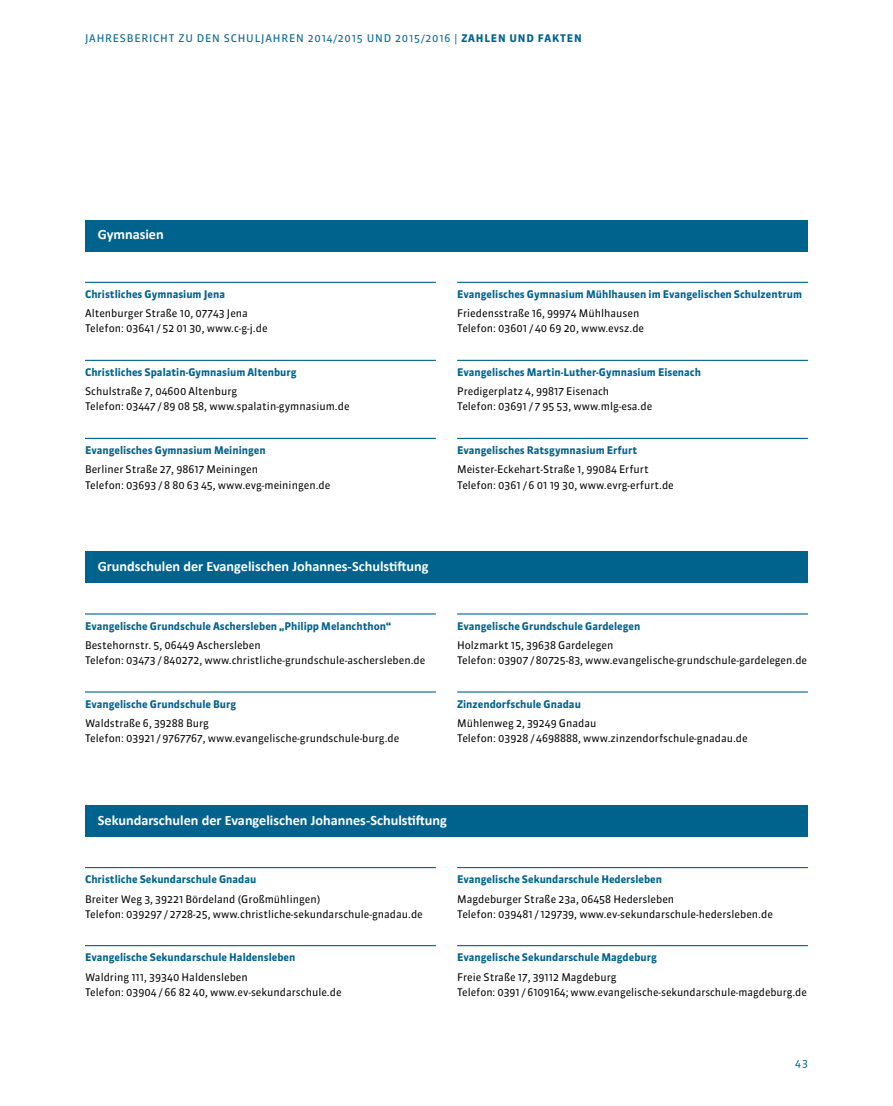
<style>
.page{position:relative;width:893px;height:1106px;background:#fff}
.page>*{position:absolute;margin:0;border:0;box-sizing:border-box;transform-origin:0 0}
.t1{font:700 14.25px "Calibri";color:#fff}
.t2{font:10.5px/15px "Sanuk";color:#000}
.t3{font:700 10.5px "Sanuk";color:#00638e}
.t4{font:10.5px "Sanuk";letter-spacing:.08em;color:#00638e}
.s1{font-weight:700}
</style>
<div class="page">
<hr style="left:85px;top:282px;width:351px;height:1px;background:#00638e">
<hr style="left:85px;top:360px;width:351px;height:1px;background:#00638e">
<hr style="left:85px;top:438px;width:351px;height:1px;background:#00638e">
<div style="left:85px;top:220px;width:723px;height:32px;background:#00638e"></div>
<hr style="left:457px;top:282px;width:351px;height:1px;background:#00638e">
<hr style="left:457px;top:360px;width:351px;height:1px;background:#00638e">
<hr style="left:457px;top:438px;width:351px;height:1px;background:#00638e">
<hr style="left:85px;top:613px;width:351px;height:1px;background:#00638e">
<hr style="left:85px;top:691px;width:351px;height:1px;background:#00638e">
<div style="left:85px;top:551px;width:723px;height:32px;background:#00638e"></div>
<hr style="left:457px;top:613px;width:351px;height:1px;background:#00638e">
<hr style="left:457px;top:691px;width:351px;height:1px;background:#00638e">
<div style="left:85px;top:805px;width:723px;height:32px;background:#00638e"></div>
<hr style="left:85px;top:867px;width:351px;height:1px;background:#00638e">
<hr style="left:85px;top:945px;width:351px;height:1px;background:#00638e">
<hr style="left:457px;top:867px;width:351px;height:1px;background:#00638e">
<hr style="left:457px;top:945px;width:351px;height:1px;background:#00638e">
<p class="t4" style="left:85px;top:32px;width:498px">JAHRESBERICHT ZU DEN SCHULJAHREN 2014/2015 UND 2015/2016 | <span class="s1">ZAHLEN UND FAKTEN</span></p>
<h1 class="t1" style="left:98px;top:226px;width:67px">Gymnasien</h1>
<p class="t3" style="left:85px;top:287px;width:141px">Christliches Gymnasium Jena</p>
<p class="t2" style="left:85px;top:306px;width:184px">Altenburger Straße 10, 07743 Jena<br>Telefon: 03641 / 52 01 30, www.c-g-j.de</p>
<p class="t3" style="left:85px;top:365px;width:213px">Christliches Spalatin-Gymnasium Altenburg</p>
<p class="t2" style="left:85px;top:384px;width:266px">Schulstraße 7, 04600 Altenburg<br>Telefon: 03447 / 89 08 58, www.spalatin-gymnasium.de</p>
<p class="t3" style="left:85px;top:443px;width:182px">Evangelisches Gymnasium Meiningen</p>
<p class="t2" style="left:85px;top:462px;width:247px">Berliner Straße 27, 98617 Meiningen<br>Telefon: 03693 / 8 80 63 45, www.evg-meiningen.de</p>
<h1 class="t1" style="left:98px;top:557px;width:332px">Grundschulen der Evangelischen Johannes-Schulstiftung</h1>
<p class="t3" style="left:85px;top:619px;width:308px">Evangelische Grundschule Aschersleben „Philipp Melanchthon“</p>
<p class="t2" style="left:85px;top:637px;width:342px">Bestehornstr. 5, 06449 Aschersleben<br>Telefon: 03473 / 840272, www.christliche-grundschule-aschersleben.de</p>
<p class="t3" style="left:85px;top:697px;width:153px">Evangelische Grundschule Burg</p>
<p class="t2" style="left:85px;top:715px;width:316px">Waldstraße 6, 39288 Burg<br>Telefon: 03921 / 9767767, www.evangelische-grundschule-burg.de</p>
<p class="t3" style="left:457px;top:287px;width:346px">Evangelisches Gymnasium Mühlhausen im Evangelischen Schulzentrum</p>
<p class="t2" style="left:457px;top:306px;width:189px">Friedensstraße 16, 99974 Mühlhausen<br>Telefon: 03601 / 40 69 20, www.evsz.de</p>
<p class="t3" style="left:457px;top:365px;width:245px">Evangelisches Martin-Luther-Gymnasium Eisenach</p>
<p class="t2" style="left:457px;top:384px;width:197px">Predigerplatz 4, 99817 Eisenach<br>Telefon: 03691 / 7 95 53, www.mlg-esa.de</p>
<p class="t3" style="left:457px;top:443px;width:182px">Evangelisches Ratsgymnasium Erfurt</p>
<p class="t2" style="left:457px;top:462px;width:218px">Meister-Eckehart-Straße 1, 99084 Erfurt<br>Telefon: 0361 / 6 01 19 30, www.evrg-erfurt.de</p>
<p class="t3" style="left:457px;top:619px;width:185px">Evangelische Grundschule Gardelegen</p>
<p class="t2" style="left:457px;top:637px;width:351px">Holzmarkt 15, 39638 Gardelegen<br>Telefon: 03907 / 80725-83, www.evangelische-grundschule-gardelegen.de</p>
<p class="t3" style="left:457px;top:697px;width:125px">Zinzendorfschule Gnadau</p>
<p class="t2" style="left:457px;top:715px;width:292px">Mühlenweg 2, 39249 Gnadau<br>Telefon: 03928 / 4698888, www.zinzendorfschule-gnadau.de</p>
<h1 class="t1" style="left:98px;top:811px;width:350px">Sekundarschulen der Evangelischen Johannes-Schulstiftung</h1>
<p class="t3" style="left:85px;top:872px;width:173px">Christliche Sekundarschule Gnadau</p>
<p class="t2" style="left:85px;top:891px;width:339px">Breiter Weg 3, 39221 Bördeland (Großmühlingen)<br>Telefon: 039297 / 2728-25, www.christliche-sekundarschule-gnadau.de</p>
<p class="t3" style="left:85px;top:950px;width:212px">Evangelische Sekundarschule Haldensleben</p>
<p class="t2" style="left:85px;top:969px;width:258px">Waldring 111, 39340 Haldensleben<br>Telefon: 03904 / 66 82 40, www.ev-sekundarschule.de</p>
<p class="t3" style="left:457px;top:872px;width:206px">Evangelische Sekundarschule Hedersleben</p>
<p class="t2" style="left:457px;top:891px;width:317px">Magdeburger Straße 23a, 06458 Hedersleben<br>Telefon: 039481 / 129739, www.ev-sekundarschule-hedersleben.de</p>
<p class="t3" style="left:457px;top:950px;width:201px">Evangelische Sekundarschule Magdeburg</p>
<p class="t2" style="left:457px;top:969px;width:351px">Freie Straße 17, 39112 Magdeburg<br>Telefon: 0391 / 6109164; www.evangelische-sekundarschule-magdeburg.de</p>
<p class="t4" style="left:795px;top:1056px;width:14px">43</p>
</div>
